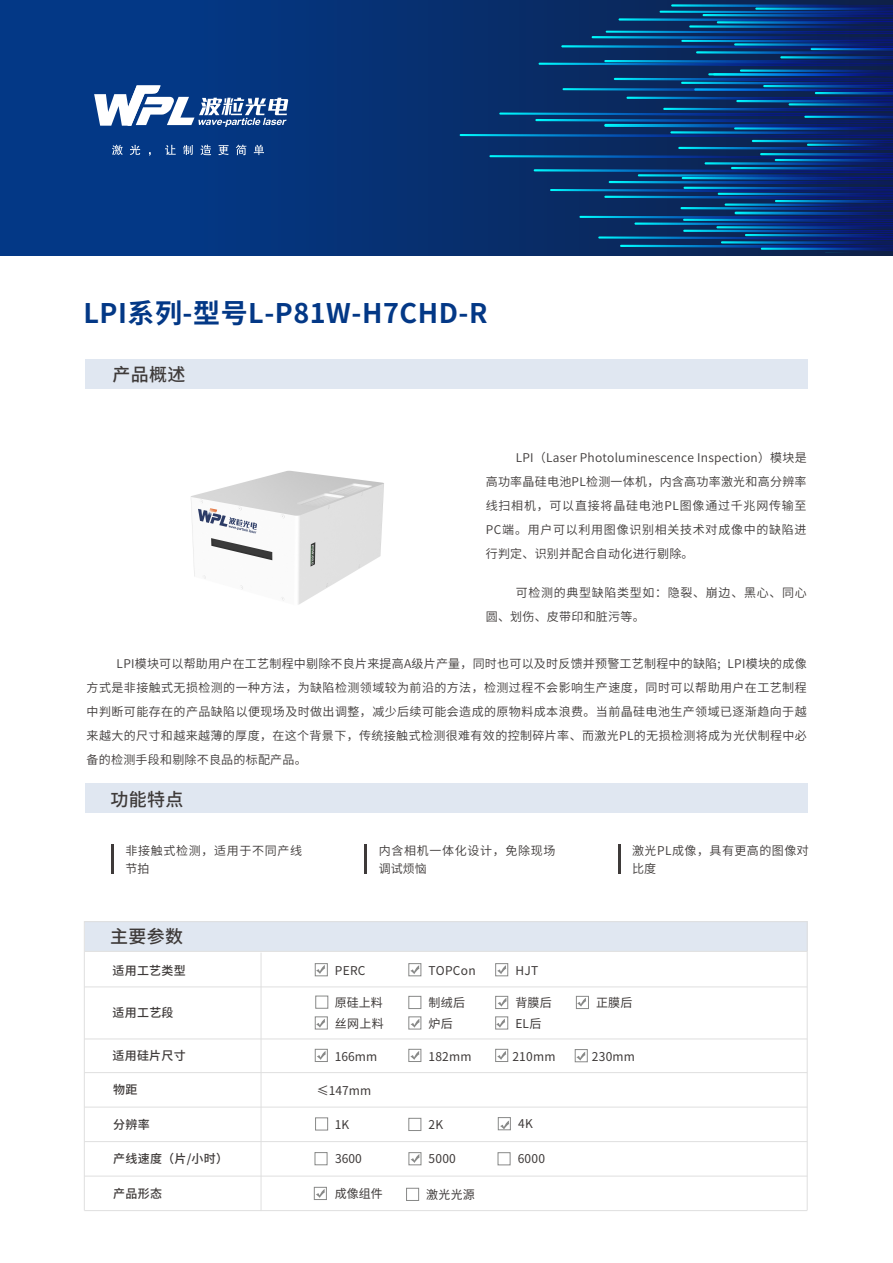
<style>
.page{position:relative;width:893px;height:1263px;background:#fff}
.page>*{position:absolute;margin:0;border:0;box-sizing:border-box;transform-origin:0 0}
.t1{font:700 27px "Source Han Sans CN";letter-spacing:.02em;color:#033886}
.t2{font:500 18px "Source Han Sans CN";letter-spacing:.02em;color:#3e3a39}
.t3{font:12.15px "Source Han Sans CN";letter-spacing:.02em;color:#3e3a39}
.t4{font:500 12.15px "Source Han Sans CN";letter-spacing:.02em;color:#3e3a39}
.t5{font:12.15px/18.1px "Source Han Sans CN";letter-spacing:.04em;color:#3e3a39}
.t6{font:12px/24px "Source Han Sans CN";letter-spacing:.03em;color:#3e3a39;text-align:justify}
.t7{font:12px/18px "Source Han Sans CN";letter-spacing:.055em;color:#3e3a39}
.t8{font:500 12px "Source Han Sans CN";letter-spacing:.02em;color:#3e3a39}
</style>
<div class="page">
<img style="left:191px;top:470px;width:193px;height:135px">
<div style="left:85px;top:359px;width:723px;height:30px;background:#e0e7f1"></div>
<svg style="left:316px;top:1189px;width:9px;height:9px"></svg>
<div style="left:314px;top:1187px;width:13px;height:13px;border:1px solid #888988"></div>
<div style="left:408px;top:1118px;width:13px;height:13px;border:1px solid #888988"></div>
<div style="left:85px;top:921px;width:723px;height:30px;background:#e0e7f1"></div>
<div style="left:315px;top:963px;width:13px;height:13px;border:1px solid #888988"></div>
<div style="left:408px;top:963px;width:13px;height:13px;border:1px solid #888988"></div>
<svg style="left:410px;top:965px;width:9px;height:9px"></svg>
<div style="left:495px;top:963px;width:13px;height:13px;border:1px solid #888988"></div>
<svg style="left:497px;top:965px;width:9px;height:9px"></svg>
<div style="left:315px;top:1049px;width:13px;height:13px;border:1px solid #888988"></div>
<svg style="left:317px;top:1051px;width:9px;height:9px"></svg>
<svg style="left:410px;top:1051px;width:9px;height:9px"></svg>
<svg style="left:497px;top:1051px;width:9px;height:9px"></svg>
<div style="left:408px;top:1049px;width:13px;height:13px;border:1px solid #888988"></div>
<div style="left:495px;top:1049px;width:13px;height:13px;border:1px solid #888988"></div>
<div style="left:408px;top:996px;width:13px;height:13px;border:1px solid #888988"></div>
<div style="left:495px;top:996px;width:13px;height:13px;border:1px solid #888988"></div>
<div style="left:315px;top:1016px;width:13px;height:13px;border:1px solid #888988"></div>
<div style="left:576px;top:996px;width:13px;height:13px;border:1px solid #888988"></div>
<div style="left:408px;top:1016px;width:13px;height:13px;border:1px solid #888988"></div>
<div style="left:495px;top:1016px;width:13px;height:13px;border:1px solid #888988"></div>
<div style="left:315px;top:996px;width:13px;height:13px;border:1px solid #888988"></div>
<hr style="left:84px;top:1176px;width:723px;height:1px;background:#dfdfdf">
<hr style="left:84px;top:1141px;width:723px;height:1px;background:#dfdfdf">
<hr style="left:84px;top:1107px;width:723px;height:1px;background:#dfdfdf">
<hr style="left:84px;top:1072px;width:723px;height:1px;background:#dfdfdf">
<hr style="left:84px;top:1038px;width:723px;height:1px;background:#dfdfdf">
<hr style="left:84px;top:986px;width:723px;height:1px;background:#dfdfdf">
<hr style="left:261px;top:952px;width:1px;height:259px;background:#dfdfdf">
<hr style="left:85px;top:951px;width:722px;height:1px;background:#dfdfdf">
<hr style="left:84px;top:1210px;width:723px;height:1px;background:#dfdfdf">
<div style="left:85px;top:783px;width:723px;height:30px;background:#e0e7f1"></div>
<hr style="left:365px;top:844px;width:2px;height:30px;background:#3e3a39">
<hr style="left:618px;top:844px;width:3px;height:30px;background:#3e3a39">
<hr style="left:111px;top:844px;width:3px;height:30px;background:#3e3a39">
<div style="left:0;top:0;width:893px;height:255px;background:linear-gradient(to right,#013c90,#0e214a)"></div>
<svg style="left:112px;top:145px;width:11px;height:10px"></svg>
<svg style="left:130px;top:145px;width:10px;height:10px"></svg>
<svg style="left:165px;top:145px;width:11px;height:10px"></svg>
<svg style="left:183px;top:145px;width:10px;height:10px"></svg>
<svg style="left:200px;top:145px;width:11px;height:10px"></svg>
<svg style="left:218px;top:145px;width:11px;height:10px"></svg>
<svg style="left:236px;top:145px;width:10px;height:10px"></svg>
<svg style="left:254px;top:145px;width:10px;height:10px"></svg>
<svg style="left:94px;top:85px;width:194px;height:42px"></svg>
<svg style="left:460px;top:4px;width:433px;height:247px;background:#083775"></svg>
<svg style="left:498px;top:998px;width:9px;height:9px"></svg>
<svg style="left:577px;top:998px;width:9px;height:9px"></svg>
<svg style="left:316px;top:1019px;width:9px;height:9px"></svg>
<svg style="left:411px;top:1019px;width:9px;height:9px"></svg>
<svg style="left:496px;top:1019px;width:9px;height:9px"></svg>
<div style="left:408px;top:1152px;width:13px;height:13px;border:1px solid #888988"></div>
<svg style="left:411px;top:1154px;width:9px;height:9px"></svg>
<div style="left:315px;top:1152px;width:12px;height:13px;border:1px solid #888988"></div>
<div style="left:498px;top:1152px;width:12px;height:13px;border:1px solid #888988"></div>
<div style="left:315px;top:1117px;width:13px;height:13px;border:1px solid #888988"></div>
<div style="left:575px;top:1049px;width:13px;height:13px;border:1px solid #888988"></div>
<svg style="left:576px;top:1052px;width:9px;height:8px"></svg>
<svg style="left:500px;top:1120px;width:9px;height:8px"></svg>
<div style="left:498px;top:1117px;width:13px;height:13px;border:1px solid #888988"></div>
<div style="left:406px;top:1188px;width:13px;height:13px;border:1px solid #888988"></div>
<svg style="left:316px;top:965px;width:9px;height:9px"></svg>
<h1 class="t1" style="left:83px;top:298px;width:406px">LPI系列-型号L-P81W-H7CHD-R</h1>
<h2 class="t2" style="left:112px;top:365px;width:75px">产品概述</h2>
<p class="t6" style="left:486px;top:446px;width:322px;text-indent:30px">LPI（Laser Photoluminescence Inspection）模块是高功率晶硅电池PL检测一体机，内含高功率激光和高分辨率线扫相机，可以直接将晶硅电池PL图像通过千兆网传输至PC端。用户可以利用图像识别相关技术对成像中的缺陷进行判定、识别并配合自动化进行剔除。</p>
<p class="t7" style="left:486px;top:581px;width:322px;line-height:24px;text-indent:30px">可检测的典型缺陷类型如：隐裂、崩边、黑心、同心圆、划伤、皮带印和脏污等。</p>
<p class="t6" style="left:87px;top:652px;width:722px;text-indent:30px">LPI模块可以帮助用户在工艺制程中剔除不良片来提高A级片产量，同时也可以及时反馈并预警工艺制程中的缺陷; LPI模块的成像方式是非接触式无损检测的一种方法，为缺陷检测领域较为前沿的方法，检测过程不会影响生产速度，同时可以帮助用户在工艺制程中判断可能存在的产品缺陷以便现场及时做出调整，减少后续可能会造成的原物料成本浪费。当前晶硅电池生产领域已逐渐趋向于越来越大的尺寸和越来越薄的厚度，在这个背景下，传统接触式检测很难有效的控制碎片率、而激光PL的无损检测将成为光伏制程中必备的检测手段和剔除不良品的标配产品。</p>
<h2 class="t2" style="left:111px;top:789px;width:75px">功能特点</h2>
<p class="t7" style="left:125px;top:842px;width:178px">非接触式检测，适用于不同产线节拍</p>
<p class="t7" style="left:379px;top:842px;width:178px">内含相机一体化设计，免除现场调试烦恼</p>
<p class="t5" style="left:632px;top:842px;width:178px">激光PL成像，具有更高的图像对比度</p>
<h2 class="t2" style="left:110px;top:926px;width:75px">主要参数</h2>
<p class="t4" style="left:113px;top:963px;width:75px">适用工艺类型</p>
<p class="t3" style="left:335px;top:963px;width:32px">PERC</p>
<p class="t3" style="left:428px;top:963px;width:49px">TOPCon</p>
<p class="t3" style="left:515px;top:963px;width:24px">HJT</p>
<p class="t4" style="left:113px;top:1006px;width:62px">适用工艺段</p>
<p class="t3" style="left:335px;top:996px;width:50px">原硅上料</p>
<p class="t3" style="left:428px;top:996px;width:38px">制绒后</p>
<p class="t3" style="left:515px;top:996px;width:38px">背膜后</p>
<p class="t3" style="left:335px;top:1016px;width:50px">丝网上料</p>
<p class="t3" style="left:428px;top:1016px;width:26px">炉后</p>
<p class="t3" style="left:515px;top:1016px;width:28px">EL后</p>
<p class="t4" style="left:113px;top:1048px;width:75px">适用硅片尺寸</p>
<p class="t3" style="left:335px;top:1049px;width:44px">166mm</p>
<p class="t3" style="left:428px;top:1049px;width:45px">182mm</p>
<p class="t3" style="left:512px;top:1049px;width:45px">210mm</p>
<p class="t4" style="left:113px;top:1083px;width:26px">物距</p>
<p class="t3" style="left:317px;top:1084px;width:56px">≤147mm</p>
<p class="t4" style="left:113px;top:1118px;width:38px">分辨率</p>
<p class="t3" style="left:335px;top:1118px;width:16px">1K</p>
<p class="t3" style="left:428px;top:1117px;width:16px">2K</p>
<p class="t3" style="left:518px;top:1117px;width:16px">4K</p>
<p class="t8" style="left:113px;top:1152px;width:116px">产线速度（片/小时）</p>
<p class="t3" style="left:335px;top:1152px;width:28px">3600</p>
<p class="t3" style="left:429px;top:1152px;width:29px">5000</p>
<p class="t3" style="left:518px;top:1152px;width:29px">6000</p>
<p class="t4" style="left:113px;top:1187px;width:50px">产品形态</p>
<p class="t3" style="left:335px;top:1187px;width:50px">成像组件</p>
<p class="t3" style="left:426px;top:1187px;width:50px">激光光源</p>
<p class="t3" style="left:596px;top:996px;width:38px">正膜后</p>
<p class="t3" style="left:592px;top:1049px;width:45px">230mm</p>
</div>
